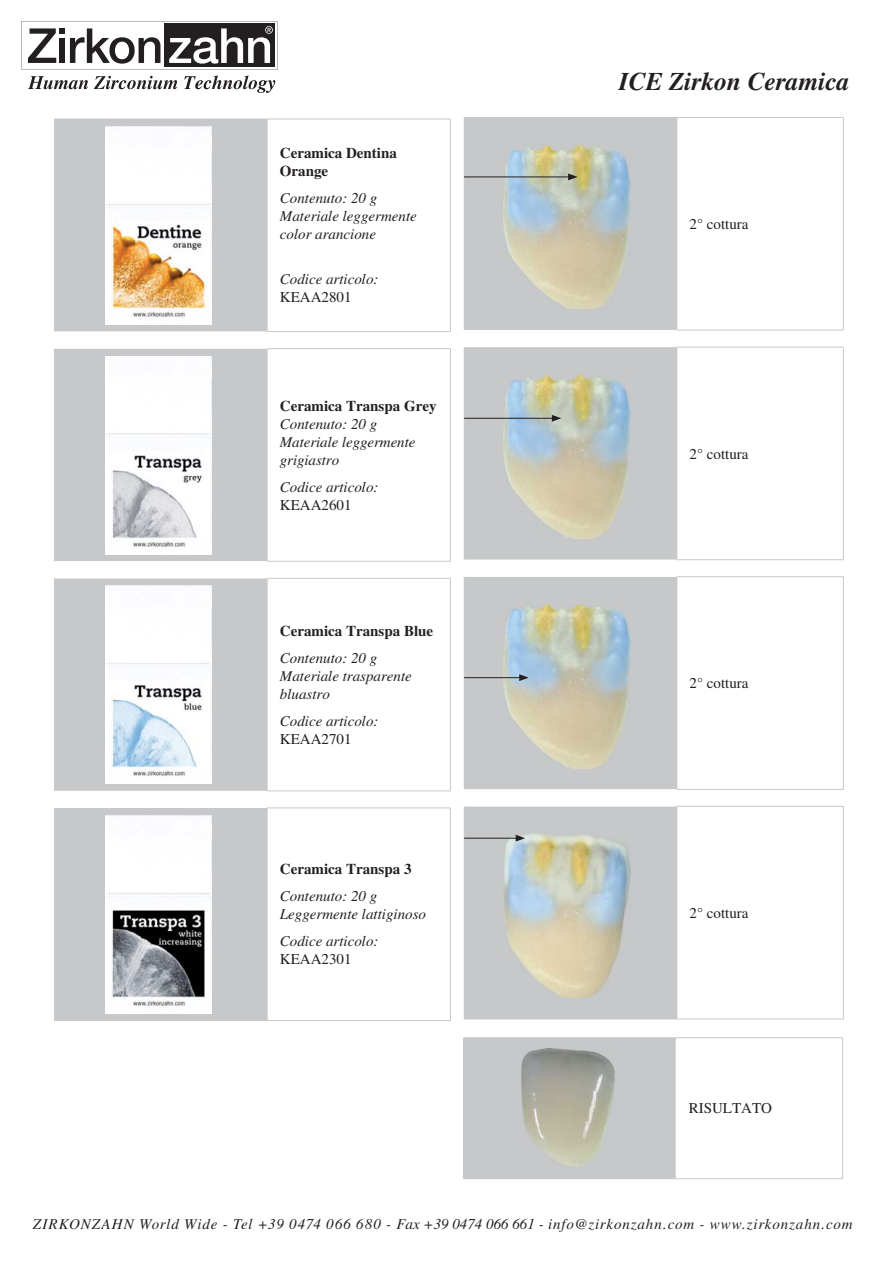
<style>
.page{position:relative;width:893px;height:1263px;background:#fff}
.page>*{position:absolute;margin:0;border:0;box-sizing:border-box;transform-origin:0 0}
.t1{font:italic 700 25.5px "Times";color:#231f20}
.t2{font:italic 15px/18px "Times";color:#231f20}
.t3{font:italic 15px "Times";letter-spacing:.05em;color:#231f20}
.t4{font:15px "Times";color:#231f20}
.t5{font:700 15px/18px "Times";color:#231f20}
</style>
<div class="page">
<svg style="left:28px;top:76px;width:247px;height:17px"></svg>
<svg style="left:21px;top:21px;width:257px;height:49px"></svg>
<div style="left:55px;top:120px;width:212px;height:900px;background:#c6c8ca"></div>
<svg style="left:54px;top:332px;width:396px;height:476px"></svg>
<hr style="left:54px;top:119px;width:213px;height:1px;background:#c6c8ca">
<hr style="left:54px;top:119px;width:1px;height:213px;background:#c6c8ca">
<hr style="left:54px;top:349px;width:1px;height:212px;background:#c6c8ca">
<hr style="left:54px;top:578px;width:1px;height:213px;background:#c6c8ca">
<hr style="left:54px;top:808px;width:1px;height:212px;background:#c6c8ca">
<hr style="left:54px;top:1020px;width:213px;height:1px;background:#c6c8ca">
<hr style="left:267px;top:119px;width:184px;height:1px;background:#c6c8ca">
<hr style="left:267px;top:119px;width:1px;height:212px;background:#c6c8ca">
<hr style="left:450px;top:119px;width:1px;height:212px;background:#c6c8ca">
<hr style="left:267px;top:578px;width:184px;height:1px;background:#c6c8ca">
<hr style="left:267px;top:578px;width:1px;height:213px;background:#c6c8ca">
<hr style="left:450px;top:578px;width:1px;height:213px;background:#c6c8ca">
<hr style="left:267px;top:791px;width:184px;height:1px;background:#c6c8ca">
<hr style="left:267px;top:808px;width:184px;height:1px;background:#c6c8ca">
<hr style="left:267px;top:808px;width:1px;height:212px;background:#c6c8ca">
<hr style="left:450px;top:808px;width:1px;height:212px;background:#c6c8ca">
<hr style="left:267px;top:1020px;width:184px;height:1px;background:#c6c8ca">
<hr style="left:267px;top:331px;width:184px;height:1px;background:#c6c8ca">
<hr style="left:267px;top:348px;width:184px;height:1px;background:#c6c8ca">
<hr style="left:267px;top:561px;width:184px;height:1px;background:#c6c8ca">
<hr style="left:267px;top:349px;width:1px;height:212px;background:#c6c8ca">
<hr style="left:450px;top:349px;width:1px;height:212px;background:#c6c8ca">
<img style="left:105px;top:126px;width:106px;height:199px">
<img style="left:105px;top:356px;width:106px;height:198px">
<img style="left:105px;top:586px;width:106px;height:198px">
<img style="left:105px;top:815px;width:106px;height:198px">
<div style="left:465px;top:118px;width:212px;height:901px;background:#c6c8ca"></div>
<svg style="left:464px;top:330px;width:379px;height:476px"></svg>
<hr style="left:464px;top:117px;width:213px;height:1px;background:#c6c8ca">
<hr style="left:464px;top:118px;width:1px;height:212px;background:#c6c8ca">
<hr style="left:464px;top:347px;width:1px;height:213px;background:#c6c8ca">
<hr style="left:464px;top:577px;width:1px;height:212px;background:#c6c8ca">
<hr style="left:464px;top:806px;width:1px;height:213px;background:#c6c8ca">
<hr style="left:464px;top:1019px;width:213px;height:1px;background:#c6c8ca">
<hr style="left:677px;top:806px;width:166px;height:1px;background:#c6c8ca">
<hr style="left:677px;top:1019px;width:166px;height:1px;background:#c6c8ca">
<hr style="left:677px;top:806px;width:1px;height:213px;background:#c6c8ca">
<hr style="left:843px;top:806px;width:1px;height:213px;background:#c6c8ca">
<hr style="left:677px;top:576px;width:166px;height:1px;background:#c6c8ca">
<hr style="left:677px;top:789px;width:166px;height:1px;background:#c6c8ca">
<hr style="left:677px;top:577px;width:1px;height:212px;background:#c6c8ca">
<hr style="left:843px;top:577px;width:1px;height:212px;background:#c6c8ca">
<hr style="left:677px;top:347px;width:166px;height:1px;background:#c6c8ca">
<hr style="left:677px;top:559px;width:166px;height:1px;background:#c6c8ca">
<hr style="left:677px;top:347px;width:1px;height:213px;background:#c6c8ca">
<hr style="left:843px;top:347px;width:1px;height:213px;background:#c6c8ca">
<hr style="left:677px;top:117px;width:166px;height:1px;background:#c6c8ca">
<hr style="left:677px;top:330px;width:166px;height:1px;background:#c6c8ca">
<hr style="left:677px;top:118px;width:1px;height:212px;background:#c6c8ca">
<hr style="left:843px;top:118px;width:1px;height:212px;background:#c6c8ca">
<img style="left:503px;top:145px;width:127px;height:164px">
<img style="left:503px;top:375px;width:127px;height:163px">
<img style="left:503px;top:604px;width:127px;height:164px">
<img style="left:503px;top:834px;width:127px;height:164px">
<hr style="left:464px;top:677px;width:58px;height:1px;background:#231f20">
<svg style="left:519px;top:674px;width:10px;height:7px"></svg>
<hr style="left:464px;top:177px;width:106px;height:1px;background:#231f20">
<svg style="left:568px;top:173px;width:10px;height:7px"></svg>
<hr style="left:464px;top:418px;width:90px;height:1px;background:#231f20">
<svg style="left:552px;top:415px;width:9px;height:7px"></svg>
<hr style="left:464px;top:838px;width:54px;height:1px;background:#231f20">
<svg style="left:516px;top:835px;width:9px;height:7px"></svg>
<div style="left:464px;top:1038px;width:211px;height:141px;background:#c6c8ca"></div>
<hr style="left:463px;top:1037px;width:212px;height:1px;background:#c6c8ca">
<hr style="left:463px;top:1038px;width:1px;height:140px;background:#c6c8ca">
<hr style="left:675px;top:1037px;width:168px;height:1px;background:#c6c8ca">
<hr style="left:675px;top:1038px;width:1px;height:140px;background:#c6c8ca">
<hr style="left:842px;top:1038px;width:1px;height:140px;background:#c6c8ca">
<hr style="left:463px;top:1178px;width:380px;height:1px;background:#c6c8ca">
<img style="left:522px;top:1048px;width:92px;height:118px">
<p class="t5" style="left:280px;top:146px;width:119px">Ceramica Dentina<br>Orange</p>
<p class="t2" style="left:280px;top:191px;width:139px">Contenuto: 20 g<br>Materiale leggermente color arancione</p>
<p class="t2" style="left:280px;top:272px;width:100px">Codice articolo:</p>
<p class="t4" style="left:280px;top:292px;width:73px">KEAA2801</p>
<p class="t5" style="left:280px;top:398px;width:158px">Ceramica Transpa Grey</p>
<p class="t2" style="left:280px;top:416px;width:137px">Contenuto: 20 g<br>Materiale leggermente grigiastro</p>
<p class="t2" style="left:280px;top:479px;width:100px">Codice articolo:</p>
<p class="t4" style="left:280px;top:499px;width:73px">KEAA2601</p>
<p class="t5" style="left:280px;top:623px;width:155px">Ceramica Transpa Blue</p>
<p class="t2" style="left:280px;top:650px;width:134px">Contenuto: 20 g<br>Materiale trasparente bluastro</p>
<p class="t2" style="left:280px;top:713px;width:100px">Codice articolo:</p>
<p class="t4" style="left:280px;top:733px;width:73px">KEAA2701</p>
<p class="t5" style="left:280px;top:861px;width:133px">Ceramica Transpa 3</p>
<p class="t2" style="left:280px;top:888px;width:148px">Contenuto: 20 g<br>Leggermente lattiginoso</p>
<p class="t2" style="left:280px;top:933px;width:100px">Codice articolo:</p>
<p class="t4" style="left:280px;top:954px;width:73px">KEAA2301</p>
<h1 class="t1" style="left:619px;top:72px;width:232px">ICE Zirkon Ceramica</h1>
<p class="t4" style="left:690px;top:218px;width:60px">2° cottura</p>
<p class="t4" style="left:690px;top:448px;width:60px">2° cottura</p>
<p class="t4" style="left:690px;top:678px;width:60px">2° cottura</p>
<p class="t4" style="left:690px;top:907px;width:60px">2° cottura</p>
<p class="t4" style="left:689px;top:1103px;width:85px">RISULTATO</p>
<p class="t3" style="left:33px;top:1218px;width:821px">ZIRKONZAHN World Wide - Tel +39 0474 066 680 - Fax +39 0474 066 661 - info@zirkonzahn.com - www.zirkonzahn.com</p>
</div>
